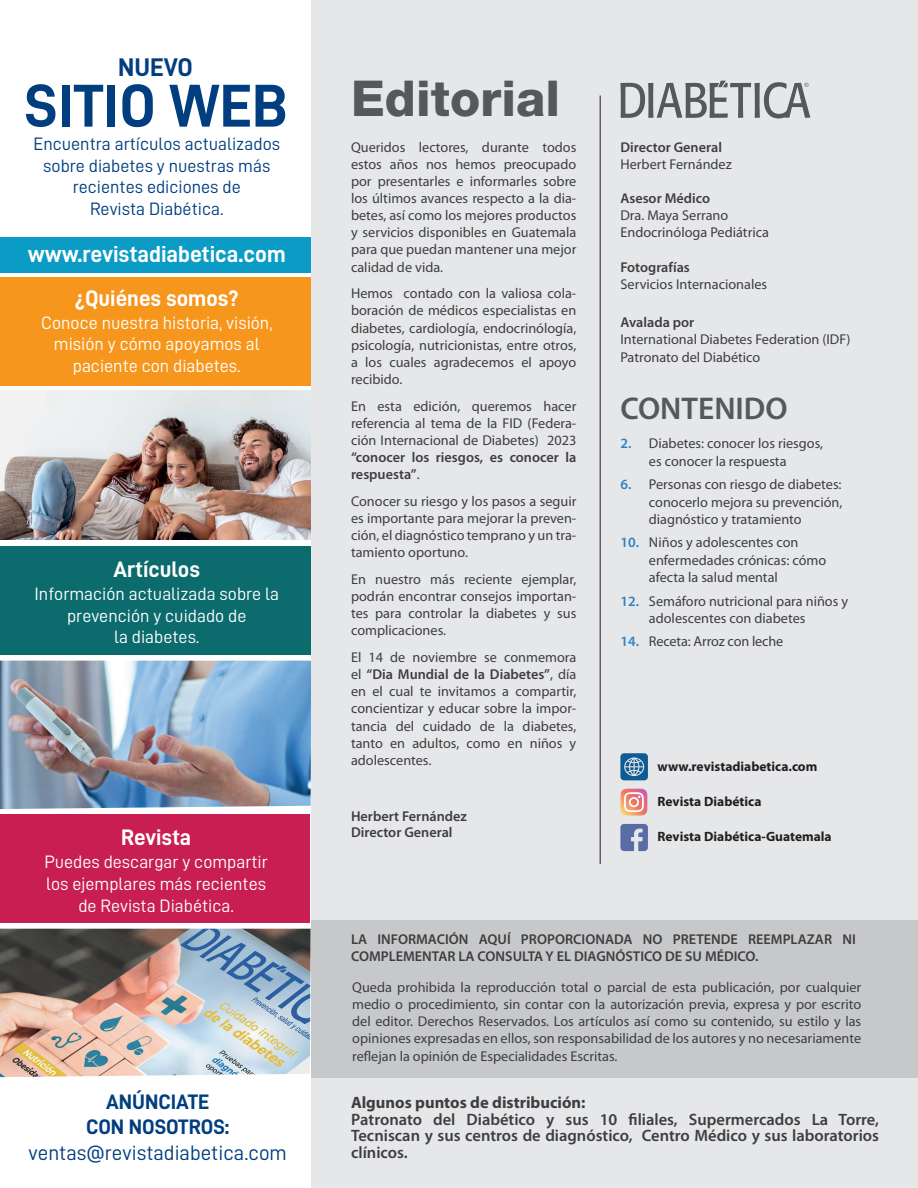
<style>
.page{position:relative;width:918px;height:1188px;background:#fff}
.page>*{position:absolute;margin:0;border:0;box-sizing:border-box;transform-origin:0 0}
.t1{font:60.75px "D DIN Bold";color:#013e80}
.t2{font:800 49.5px "Helvetica Neue LT Std";color:#57585a}
.t3{font:600 31.5px "Myriad Pro";color:#57585a}
.t4{font:25.65px "D DIN Bold";color:#013e80}
.t5{font:23.1px "D DIN Bold";color:#fff}
.t6{font:22.5px "D DIN Bold";color:#fff}
.t7{font:21px/25.2px "D DIN";color:#013e80;text-align:center}
.t8{font:18px/21.6px "D DIN";color:#fff;text-align:center}
.t9{font:18px/21.6px "D DIN";color:#013e80;text-align:center}
.t10{font:600 16.5px/16.5px "Myriad Pro";color:#3e3e3f;text-align:justify}
.t11{font:700 16.5px "Myriad Pro";color:#3e3e3f}
.t12{font:14.25px/17.1px "Myriad Pro";color:#3e3e3f;text-align:justify}
.t13{font:600 14.25px/17.1px "Myriad Pro";color:#3e3e3f}
.t14{font:700 13.5px "Myriad Pro";color:#231f20}
.s1{font-family:"D DIN Bold"}
.s2{font-weight:600}
.s3{font-weight:600;color:#2e83c5}
</style>
<div class="page">
<div style="left:0;top:237px;width:311px;height:35px;background:#0b9cc6"></div>
<div style="left:0;top:277px;width:311px;height:109px;background:#f7961d"></div>
<div style="left:0;top:546px;width:311px;height:108px;background:#0b6b6d"></div>
<div style="left:0;top:814px;width:310px;height:108px;background:#c81e52"></div>
<img style="left:0;top:391px;width:311px;height:148px">
<img style="left:0;top:661px;width:311px;height:148px">
<img style="left:0;top:929px;width:311px;height:148px">
<div style="left:311px;top:0;width:607px;height:1188px;background:#e6e7e9"></div>
<hr style="left:600px;top:95px;width:1px;height:769px;background:#231f20">
<svg style="left:620px;top:81px;width:190px;height:37px"></svg>
<div style="left:311px;top:920px;width:607px;height:158px;background:#c7c8ca"></div>
<svg style="left:620px;top:789px;width:27px;height:27px"></svg>
<svg style="left:620px;top:824px;width:28px;height:27px"></svg>
<div style="left:620px;top:753px;width:28px;height:27px;background:#0f5c95;border-radius:4px"></div>
<svg style="left:624px;top:757px;width:20px;height:19px"></svg>
<p class="t4" style="left:118px;top:53px;width:76px">NUEVO</p>
<p class="t1" style="left:24px;top:72px;width:265px">SITIO WEB</p>
<p class="t9" style="left:34px;top:133px;width:248px">Encuentra artículos actualizados sobre diabetes y nuestras más recientes ediciones de<br>Revista Diabética.</p>
<p class="t5" style="left:28px;top:241px;width:259px">www.revistadiabetica.com</p>
<p class="t6" style="left:75px;top:286px;width:165px">¿Quiénes somos?</p>
<p class="t8" style="left:41px;top:311px;width:233px">Conoce nuestra historia, visión, misión y cómo apoyamos al paciente con diabetes.</p>
<p class="t6" style="left:114px;top:557px;width:88px">Artículos</p>
<p class="t8" style="left:34px;top:583px;width:246px">Información actualizada sobre la prevención y cuidado de<br>la diabetes.</p>
<p class="t6" style="left:121px;top:825px;width:71px">Revista</p>
<p class="t8" style="left:44px;top:851px;width:225px">Puedes descargar y compartir los ejemplares más recientes de Revista Diabética.</p>
<p class="t7" style="left:29px;top:1089px;width:260px"><span class="s1">ANÚNCIATE<br>CON NOSOTROS: </span>ventas@revistadiabetica.com</p>
<p class="t2" style="left:351px;top:69px;width:210px">Editorial</p>
<p class="t12" style="left:351px;top:138px;width:227px">Queridos lectores, durante todos estos años nos hemos preocupado por presentarles e informarles sobre los últimos avances respecto a la dia&shy;betes, así como los mejores productos y servicios disponibles en Guatemala para que puedan mantener una mejor calidad de vida.</p>
<p class="t12" style="left:351px;top:285px;width:227px">Hemos contado con la valiosa cola&shy;boración de médicos especialistas en diabetes, cardiología, endocrinólogía, psicología, nutricionistas, entre otros, a los cuales agradecemos el apoyo recibido.</p>
<p class="t12" style="left:351px;top:397px;width:227px">En esta edición, queremos hacer referencia al tema de la FID (Federa&shy;ción Internacional de Diabetes) 2023 <span class="s2">“conocer los riesgos, es conocer la respuesta”</span>.</p>
<p class="t12" style="left:351px;top:492px;width:227px">Conocer su riesgo y los pasos a seguir es importante para mejorar la preven&shy;ción, el diagnóstico temprano y un tra&shy;tamiento oportuno.</p>
<p class="t12" style="left:351px;top:570px;width:227px">En nuestro más reciente ejemplar, podrán encontrar consejos importan&shy;tes para controlar la diabetes y sus complicaciones.</p>
<p class="t12" style="left:351px;top:649px;width:227px">El 14 de noviembre se conmemora el <span class="s2">“Dia Mundial de la Diabetes”</span>, día en el cual te invitamos a compartir, concientizar y educar sobre la impor&shy;tancia del cuidado de la diabetes, tanto en adultos, como en niños y adolescentes.</p>
<p class="t13" style="left:620px;top:138px;width:103px">Director General</p>
<p class="t12" style="left:620px;top:155px;width:113px">Herbert Fernández</p>
<p class="t13" style="left:620px;top:189px;width:91px">Asesor Médico</p>
<p class="t12" style="left:620px;top:207px;width:109px">Dra. Maya Serrano</p>
<p class="t12" style="left:620px;top:224px;width:150px">Endocrinóloga Pediátrica</p>
<p class="t13" style="left:620px;top:258px;width:71px">Fotografías</p>
<p class="t12" style="left:620px;top:275px;width:148px">Servicios Internacionales</p>
<p class="t12" style="left:620px;top:314px;width:231px"><span class="s2">Avalada por<br></span>International Diabetes Federation (IDF)</p>
<p class="t12" style="left:620px;top:348px;width:141px">Patronato del Diabético</p>
<p class="t3" style="left:620px;top:389px;width:169px">CONTENIDO</p>
<p class="t12" style="left:620px;top:435px;width:204px;text-align:center"><span class="s3">2.</span> Diabetes: conocer los riesgos, es conocer la respuesta</p>
<p class="t12" style="left:649px;top:476px;width:195px;text-indent:-28px"><span class="s3">6.</span> Personas con riesgo de diabetes: conocerlo mejora su prevención, diagnóstico y tratamiento</p>
<p class="t12" style="left:649px;top:534px;width:179px;text-align:left;text-indent:-28px"><span class="s3">10.</span> Niños y adolescentes con enfermedades crónicas: cómo afecta la salud mental</p>
<p class="t12" style="left:649px;top:592px;width:201px;text-indent:-28px"><span class="s3">12.</span> Semáforo nutricional para niños y adolescentes con diabetes</p>
<p class="t12" style="left:620px;top:633px;width:164px"><span class="s3">14.</span> Receta: Arroz con leche</p>
<p class="t14" style="left:658px;top:757px;width:161px">www.revistadiabetica.com</p>
<p class="t14" style="left:658px;top:793px;width:106px">Revista Diabética</p>
<p class="t13" style="left:351px;top:807px;width:117px">Herbert Fernández</p>
<p class="t13" style="left:351px;top:824px;width:103px">Director General</p>
<p class="t14" style="left:658px;top:828px;width:176px">Revista Diabética-Guatemala</p>
<p class="t13" style="left:351px;top:930px;width:506px">LA INFORMACIÓN AQUÍ PROPORCIONADA NO PRETENDE REEMPLAZAR NI<br>COMPLEMENTAR LA CONSULTA Y EL DIAGNÓSTICO DE SU MÉDICO.</p>
<p class="t12" style="left:352px;top:979px;width:510px">Queda prohibida la reproducción total o parcial de esta publicación, por cualquier medio o procedimiento, sin contar con la autorización previa, expresa y por escrito del editor. Derechos Reservados. Los artículos así como su contenido, su estilo y las opiniones expresadas en ellos, son responsabilidad de los autores y no necesariamente reflejan la opinión de Especialidades Escritas.</p>
<p class="t11" style="left:351px;top:1092px;width:236px">Algunos puntos de distribución:</p>
<p class="t10" style="left:351px;top:1111px;width:530px">Patronato del Diabético y sus 10 filiales, Supermercados La Torre, Tecniscan y sus centros de diagnóstico, Centro Médico y sus laboratorios clínicos.</p>
</div>
